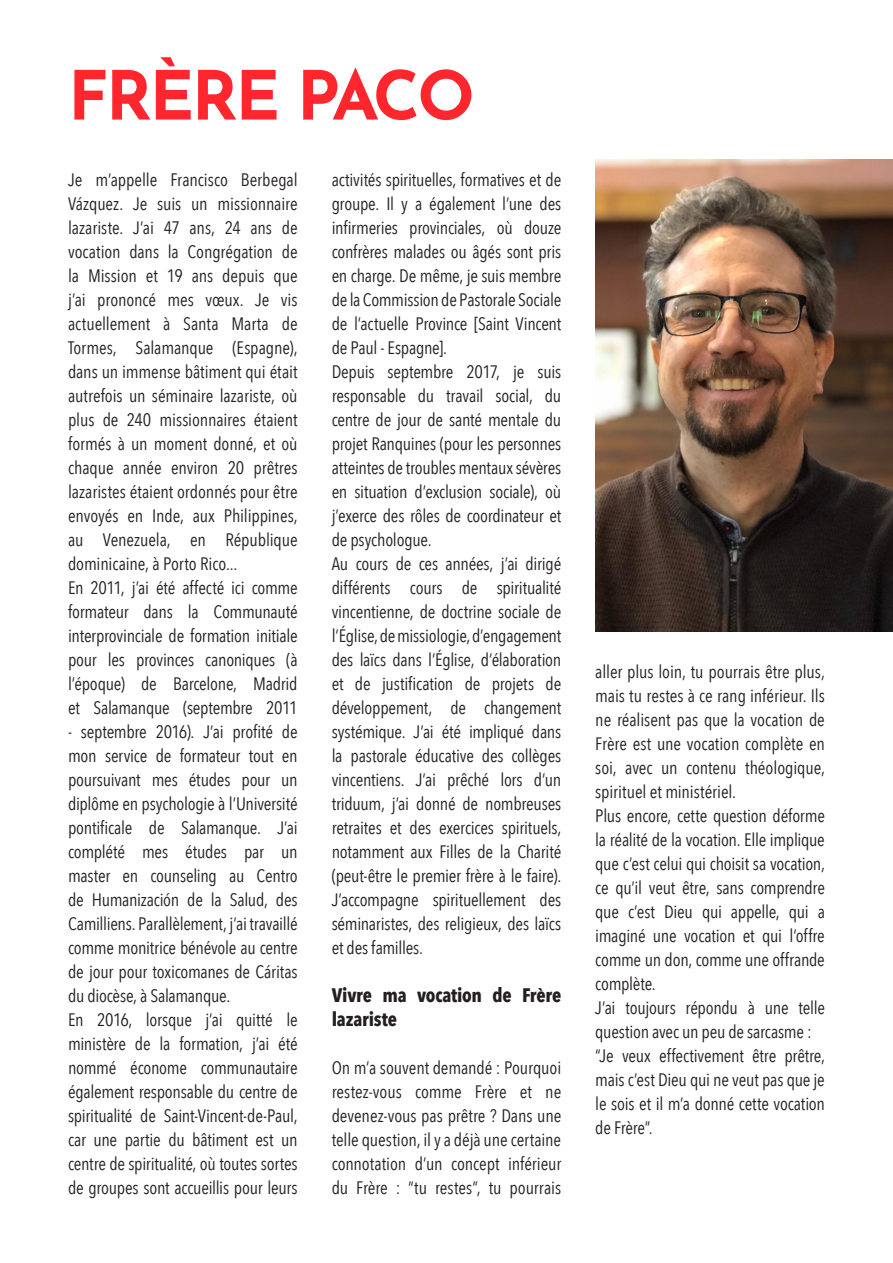
<style>
.page{position:relative;width:893px;height:1263px;background:#fff}
.page>*{position:absolute;margin:0;border:0;box-sizing:border-box;transform-origin:0 0}
.t1{font:700 67.5px "Josefin Sans";letter-spacing:-.04em;color:#ff262e}
.t2{font:700 19.5px/24px "Avenir Next Condensed";letter-spacing:-.01em;color:#231f20}
.t3{font:18px/24px "Avenir Next Condensed";letter-spacing:-.015em;color:#231f20;text-align:justify}
</style>
<div class="page">
<img style="left:595px;top:159px;width:298px;height:472px">
<p class="t1" style="left:68px;top:36px;width:408px">FRÈRE PACO</p>
<p class="t3" style="left:68px;top:167px;width:231px">Je m’appelle Francisco Berbegal Vázquez. Je suis un missionnaire lazariste. J’ai 47 ans, 24 ans de vocation dans la Congrégation de la Mission et 19 ans depuis que j’ai prononcé mes vœux. Je vis actuellement à Santa Marta de Tormes, Salamanque (Espagne), dans un immense bâtiment qui était autrefois un séminaire lazariste, où plus de 240 missionnaires étaient formés à un moment donné, et où chaque année environ 20 prêtres lazaristes étaient ordonnés pour être envoyés en Inde, aux Philippines, au Venezuela, en République dominicaine, à Porto Rico...</p>
<p class="t3" style="left:68px;top:575px;width:231px">En 2011, j’ai été affecté ici comme formateur dans la Communauté interprovinciale de formation initiale pour les provinces canoniques (à l’époque) de Barcelone, Madrid et Salamanque (septembre 2011</p>
<p class="t3" style="left:68px;top:719px;width:231px">- septembre 2016). J’ai profité de mon service de formateur tout en poursuivant mes études pour un diplôme en psychologie à l’Université pontificale de Salamanque. J’ai complété mes études par un master en counseling au Centro de Humanización de la Salud, des Camilliens. Parallèlement, j’ai travaillé comme monitrice bénévole au centre de jour pour toxicomanes de Cáritas du diocèse, à Salamanque.</p>
<p class="t3" style="left:68px;top:1007px;width:231px">En 2016, lorsque j’ai quitté le ministère de la formation, j’ai été nommé économe communautaire également responsable du centre de spiritualité de Saint-Vincent-de-Paul, car une partie du bâtiment est un centre de spiritualité, où toutes sortes de groupes sont accueillis pour leurs</p>
<p class="t3" style="left:332px;top:167px;width:231px">activités spirituelles, formatives et de groupe. Il y a également l’une des infirmeries provinciales, où douze confrères malades ou âgés sont pris en charge. De même, je suis membre de la Commission de Pastorale Sociale de l’actuelle Province [Saint Vincent de Paul - Espagne].</p>
<p class="t3" style="left:332px;top:359px;width:231px">Depuis septembre 2017, je suis responsable du travail social, du centre de jour de santé mentale du projet Ranquines (pour les personnes atteintes de troubles mentaux sévères en situation d’exclusion sociale), où j’exerce des rôles de coordinateur et de psychologue.</p>
<p class="t3" style="left:332px;top:551px;width:231px">Au cours de ces années, j’ai dirigé différents cours de spiritualité vincentienne, de doctrine sociale de l’Église, de missiologie, d’engagement des laïcs dans l’Église, d’élaboration et de justification de projets de développement, de changement systémique. J’ai été impliqué dans la pastorale éducative des collèges vincentiens. J’ai prêché lors d’un triduum, j’ai donné de nombreuses retraites et des exercices spirituels, notamment aux Filles de la Charité (peut-être le premier frère à le faire).<br>J’accompagne spirituellement des séminaristes, des religieux, des laïcs et des familles.</p>
<p class="t2" style="left:332px;top:983px;width:231px">Vivre ma vocation de Frère lazariste</p>
<p class="t3" style="left:332px;top:1055px;width:231px">On m’a souvent demandé : Pourquoi restez-vous comme Frère et ne devenez-vous pas prêtre ? Dans une telle question, il y a déjà une certaine connotation d’un concept inférieur du Frère : “tu restes”, tu pourrais</p>
<p class="t3" style="left:595px;top:659px;width:231px">aller plus loin, tu pourrais être plus, mais tu restes à ce rang inférieur. Ils ne réalisent pas que la vocation de Frère est une vocation complète en soi, avec un contenu théologique, spirituel et ministériel.</p>
<p class="t3" style="left:595px;top:803px;width:231px">Plus encore, cette question déforme la réalité de la vocation. Elle implique que c’est celui qui choisit sa vocation, ce qu’il veut être, sans comprendre que c’est Dieu qui appelle, qui a imaginé une vocation et qui l’offre comme un don, comme une offrande complète.</p>
<p class="t3" style="left:595px;top:995px;width:231px">J’ai toujours répondu à une telle question avec un peu de sarcasme :</p>
<p class="t3" style="left:595px;top:1043px;width:231px">“Je veux effectivement être prêtre, mais c’est Dieu qui ne veut pas que je le sois et il m’a donné cette vocation de Frère”.</p>
</div>
